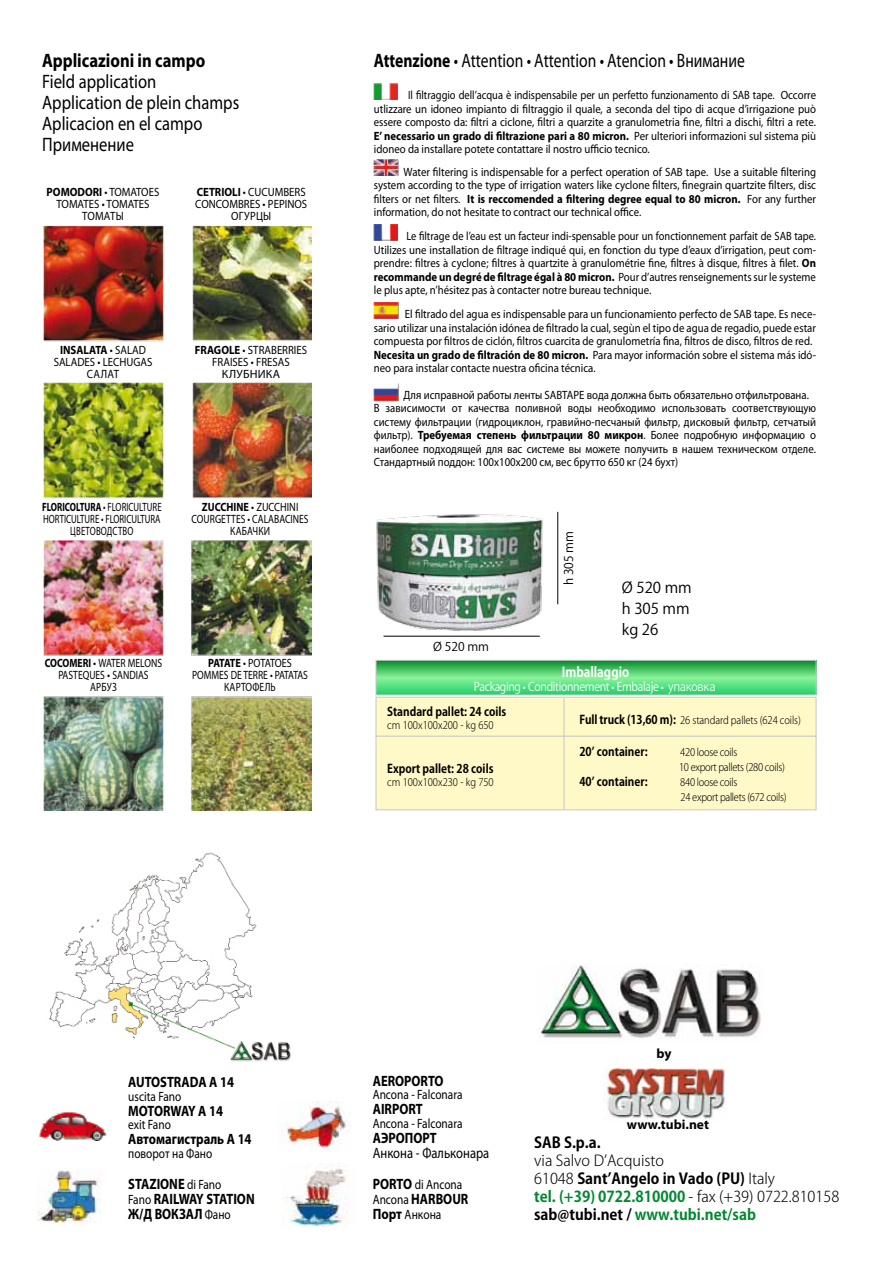
<style>
.page{position:relative;width:893px;height:1263px;background:#fff}
.page>*{position:absolute;margin:0;border:0;box-sizing:border-box;transform-origin:0 0}
.t1{font:19.5px/21px "Myriad Pro";color:#000;scale:.85 1}
.t2{font:19.5px "Myriad Pro";color:#000;scale:.8 1}
.t3{font:700 19.5px "Myriad Pro";color:#000;scale:.85 1}
.t4{font:700 15px/15px "Myriad Pro";color:#000;scale:.84 1}
.t5{font:300 15px/18px "Koz Go Pro";color:#000}
.t6{font:15px "Myriad Pro";color:#000;scale:.84 1}
.t7{font:15px/21px "Koz Go Pro";color:#000}
.t8{font:700 15px "Koz Go Pro";color:#000}
.t9{font:13.5px "Myriad Pro";color:#000;scale:.84 1}
.t10{font:700 13.5px "Myriad Pro";color:#000}
.t11{font:700 13.5px "Koz Go Pro";color:#fff;scale:.9 1}
.t12{font:13.5px "Myriad Pro";color:#000;scale:.85 1}
.t13{font:12px/13.5px "Myriad Pro";color:#000;text-align:center;scale:.9 1}
.t14{font:12px/13.5px "Myriad Pro";color:#000;text-align:justify;scale:.85 1}
.t15{font:12px/13.5px "Myriad Pro";color:#000;text-align:justify;scale:.87 1}
.t16{font:700 12px "Koz Go Pro";color:#000;scale:.9 1}
.t17{font:12px "Myriad Pro";color:#000;scale:.73 1}
.t18{font:12px "Myriad Pro";color:#000;scale:.8 1}
.t19{font:12px "Koz Go Pro";letter-spacing:-.03em;color:#fff;scale:.9 1}
.t20{font:12px "Myriad Pro";letter-spacing:-.025em;color:#000;scale:.85 1}
.t21{font:12px "Koz Go Pro";color:#000}
.t22{font:12px "Myriad Pro";color:#000}
.t23{font:300 10.5px/15px "Koz Go Pro";letter-spacing:-.03em;color:#000;scale:.9 1}
.t24{font:300 10.5px "Koz Go Pro";letter-spacing:-.01em;color:#000;scale:.9 1}
.t25{font:300 10.5px "Koz Go Pro";color:#000;scale:.9 1}
.s1{font-weight:700}
.s2{font-family:"Myriad Pro"}
.s3{font-weight:700;font-size:12px}
.s4{font-weight:400;font-size:13.5px}
.s5{font-weight:700;font-size:15px}
.s6{font-weight:700;color:#00892f}
.s7{font-weight:700;color:#00872f}
</style>
<div class="page">
<img style="left:44px;top:225px;width:268px;height:586px">
<img style="left:281px;top:1101px;width:70px;height:49px">
<img style="left:39px;top:1112px;width:68px;height:29px">
<img style="left:282px;top:1166px;width:66px;height:60px">
<img style="left:38px;top:1169px;width:63px;height:55px">
<img style="left:538px;top:964px;width:223px;height:75px">
<img style="left:604px;top:1068px;width:122px;height:52px">
<img style="left:374px;top:83px;width:24px;height:16px">
<img style="left:374px;top:224px;width:24px;height:16px">
<img style="left:374px;top:160px;width:24px;height:16px">
<img style="left:374px;top:302px;width:24px;height:16px">
<img style="left:374px;top:384px;width:24px;height:17px">
<img style="left:49px;top:852px;width:242px;height:210px">
<div style="left:376px;top:697px;width:440px;height:40px;background:#fff9c7;border:1px solid #c6c7c8"></div>
<div style="left:376px;top:736px;width:440px;height:74px;background:#fff9c7;border:1px solid #c6c7c8"></div>
<svg style="left:378px;top:662px;width:436px;height:31px;background:#52d274"></svg>
<div style="left:376px;top:660px;width:440px;height:35px;border:1px solid #c6c7c8"></div>
<hr style="left:564px;top:698px;width:1px;height:112px;background:#c6c7c8">
<hr style="left:383px;top:636px;width:157px;height:1px;background:#000">
<hr style="left:557px;top:512px;width:1px;height:92px;background:#000">
<img style="left:376px;top:514px;width:167px;height:117px">
<h1 class="t3" style="left:42px;top:48px;width:193px">Applicazioni in campo</h1>
<h1 class="t2" style="left:374px;top:48px;width:465px"><span class="s1">Attenzione</span> • Attention • Attention • Atencion • Внимание</h1>
<h1 class="t1" style="left:42px;top:70px;width:233px">Field application<br>Application de plein champs<br>Aplicacion en el campo<br>Применение</h1>
<p class="t13" style="left:47px;top:185px;width:127px"><span class="s1">POMODORI</span> • TOMATOES</p>
<p class="t13" style="left:57px;top:197px;width:105px">TOMATES • TOMATES</p>
<p class="t13" style="left:82px;top:209px;width:15px">Томаты</p>
<p class="t14" style="left:374px;top:88px;width:522px;text-indent:34px">Il filtraggio dell’acqua è indispensabile per un perfetto funzionamento di SAB tape. Occorre utlizzare un idoneo impianto di filtraggio il quale, a seconda del tipo di acque d’irrigazione può essere composto da: filtri a ciclone, filtri a quarzite a granulometria fine, filtri a dischi, filtri a rete.<br><span class="s1">E’ necessario un grado di filtrazione pari a 80 micron.</span> Per ulteriori informazioni sul sistema più idoneo da installare potete contattare il nostro ufficio tecnico.</p>
<p class="t13" style="left:374px;top:165px;width:493px;text-align:justify;text-indent:30px">Water filtering is indispensable for a perfect operation of SAB tape. Use a suitable filtering system according to the type of irrigation waters like cyclone filters, finegrain quartzite filters, disc filters or net filters. <span class="s1">It is reccomended a filtering degree equal to 80 micron.</span> For any further information, do not hesitate to contract our technical office.</p>
<p class="t13" style="left:197px;top:185px;width:123px"><span class="s1">CETRIOLI</span> • CUCUMBERS</p>
<p class="t13" style="left:195px;top:197px;width:126px">CONCOMBRES • PEPINOS</p>
<p class="t13" style="left:231px;top:209px;width:17px">Огурцы</p>
<p class="t13" style="left:54px;top:343px;width:111px;line-height:12px"><span class="s1">INSALATA</span> • SALAD<br>SALADES • LECHUGAS<br>Салат</p>
<p class="t13" style="left:195px;top:343px;width:126px"><span class="s1">FRAGOLE</span> • STRABERRIES</p>
<p class="t13" style="left:212px;top:355px;width:88px">FRAISES • FRESAS</p>
<p class="t22" style="left:222px;top:366px;width:52px">Клубн ика</p>
<p class="t17" style="left:42px;top:500px;width:165px"><span class="s1">FLORICOLTURA</span> • FLORICULTURE</p>
<p class="t17" style="left:43px;top:512px;width:162px">HORTICULTURE • FLORICULTURA</p>
<p class="t17" style="left:70px;top:524px;width:30px">Цветоводство</p>
<p class="t13" style="left:202px;top:500px;width:109px"><span class="s1">ZUCCHINE</span> • ZUCCHINI</p>
<p class="t18" style="left:192px;top:512px;width:148px">COURGETTES • CALABACINES</p>
<p class="t18" style="left:230px;top:524px;width:15px">Кабачк</p>
<p class="t18" style="left:264px;top:524px;width:9px">и</p>
<p class="t13" style="left:45px;top:657px;width:132px;line-height:12px"><span class="s1">COCOMERI</span> • WATER MELONS<br>PASTEQUES • SANDIAS<br>Арбуз</p>
<p class="t20" style="left:208px;top:655px;width:100px"><span class="s1">PATATE</span> • POTATOES</p>
<p class="t18" style="left:192px;top:667px;width:147px">POMMES DE TERRE • PATATAS</p>
<p class="t18" style="left:224px;top:679px;width:15px">Карто</p>
<p class="t18" style="left:252px;top:679px;width:31px">фель</p>
<p class="t15" style="left:374px;top:229px;width:510px;text-indent:33px">Le filtrage de l’eau est un facteur indi-spensable pour un fonctionnement parfait de SAB tape.<br>Utilizes une installation de filtrage indiqué qui, en fonction du type d’eaux d’irrigation, peut com&shy;prendre: filtres à cyclone; filtres à quartzite à granulométrie fine, filtres à disque, filtres à filet. <span class="s1">On recommande un degré de filtrage égal à 80 micron.</span> Pour d’autres renseignements sur le systeme le plus apte, n’hésitez pas à contacter notre bureau technique.</p>
<p class="t13" style="left:374px;top:307px;width:493px;text-align:left;text-indent:31px">El filtrado del agua es indispensable para un funcionamiento perfecto de SAB tape. Es nece&shy;sario utilizar una instalación idónea de filtrado la cual, segùn el tipo de agua de regadio, puede estar compuesta por filtros de ciclón, filtros cuarcita de granulometría fina, filtros de disco, filtros de red.<br><span class="s1">Necesita un grado de filtración de 80 micron.</span> Para mayor información sobre el sistema más idó&shy;neo para instalar contacte nuestra oficina técnica.</p>
<p class="t13" style="left:374px;top:388px;width:493px;text-align:left;text-indent:30px">Для исправной работы ленты SABTAPE вода должна быть обязательно отфильтрована.<br>В зависимости от качества поливной воды необходимо использовать соответствующую систему фильтрации (гидроциклон, гравийно-песчаный фильтр, дисковый фильтр, сетчатый фильтр). <span class="s1">Требуемая степень фильтрации 80 микрон</span>. Более подробную информацию о наиболее подходящей для вас системе вы можете получить в нашем техническом отделе.<br>Стандартный поддон: 100x100x200 см, вес брутто 650 кг (24 бухт)</p>
<p class="t21" style="left:433px;top:639px;width:57px">Ø 520 mm</p>
<p class="t21" style="left:561px;top:585px;width:56px;rotate:-90deg">h 305 mm</p>
<p class="t7" style="left:622px;top:577px;width:71px">Ø 520 mm h 305 mm kg 26</p>
<p class="t11" style="left:562px;top:663px;width:77px">Imballaggio</p>
<p class="t19" style="left:474px;top:678px;width:272px">Packaging <span class="s2">•</span> Conditionnement <span class="s2">•</span> Embalaje <span class="s2">•</span> упаковка</p>
<p class="t16" style="left:387px;top:704px;width:134px">Standard pallet: 24 coils</p>
<p class="t25" style="left:387px;top:719px;width:120px">cm 100x100x200 - kg 650</p>
<p class="t16" style="left:387px;top:761px;width:120px">Export pallet: 28 coils</p>
<p class="t25" style="left:387px;top:776px;width:120px">cm 100x100x230 - kg 750</p>
<p class="t24" style="left:579px;top:713px;width:248px"><span class="s3">Full truck (13,60 m):</span> 26 standard pallets (624 coils)</p>
<p class="t16" style="left:579px;top:743px;width:77px">20’ container:</p>
<p class="t23" style="left:679px;top:744px;width:119px">420 loose coils<br>10 export pallets (280 coils)</p>
<p class="t16" style="left:579px;top:773px;width:77px">40’ container:</p>
<p class="t23" style="left:680px;top:774px;width:120px">840 loose coils<br>24 export pallets (672 coils)</p>
<p class="t4" style="left:128px;top:1074px;width:127px">AUTOSTRADA A 14</p>
<p class="t9" style="left:128px;top:1088px;width:65px">uscita Fano</p>
<p class="t4" style="left:128px;top:1102px;width:114px">MOTORWAY A 14</p>
<p class="t9" style="left:128px;top:1116px;width:52px">exit Fano</p>
<p class="t4" style="left:128px;top:1131px;width:148px">Автомагистраль А 14</p>
<p class="t9" style="left:128px;top:1145px;width:102px">поворот на Фано</p>
<p class="t4" style="left:128px;top:1176px;width:152px">STAZIONE <span class="s4">di Fano<br>Fano</span> RAILWAY STATION<br>Ж/Д ВОКЗАЛ <span class="s4">Фано</span></p>
<p class="t4" style="left:373px;top:1073px;width:86px">AEROPORTO</p>
<p class="t9" style="left:373px;top:1086px;width:108px">Ancona - Falconara</p>
<p class="t4" style="left:373px;top:1101px;width:61px">AIRPORT</p>
<p class="t9" style="left:373px;top:1115px;width:108px">Ancona - Falconara</p>
<p class="t4" style="left:373px;top:1130px;width:78px">АЭРОПОРТ</p>
<p class="t6" style="left:373px;top:1144px;width:140px">Анкона - Фальконара</p>
<p class="t9" style="left:373px;top:1176px;width:108px"><span class="s5">PORTO</span> di Ancona</p>
<p class="t4" style="left:373px;top:1191px;width:115px"><span class="s4">Ancona</span> HARBOUR</p>
<p class="t12" style="left:373px;top:1206px;width:82px"><span class="s5">Порт</span> Анкона</p>
<p class="t10" style="left:657px;top:1044px;width:17px">by</p>
<p class="t10" style="left:627px;top:1116px;width:84px">www.tubi.net</p>
<p class="t8" style="left:534px;top:1133px;width:68px">SAB S.p.a.</p>
<p class="t5" style="left:534px;top:1152px;width:307px">via Salvo D’Acquisto<br>61048 <span class="s1">Sant’Angelo in Vado (PU)</span> Italy<br><span class="s6">tel. (+39) 0722.810000</span> - fax (+39) 0722.810158 <span class="s1">sab@tubi.net /</span> <span class="s7">www.tubi.net/sab</span></p>
</div>
